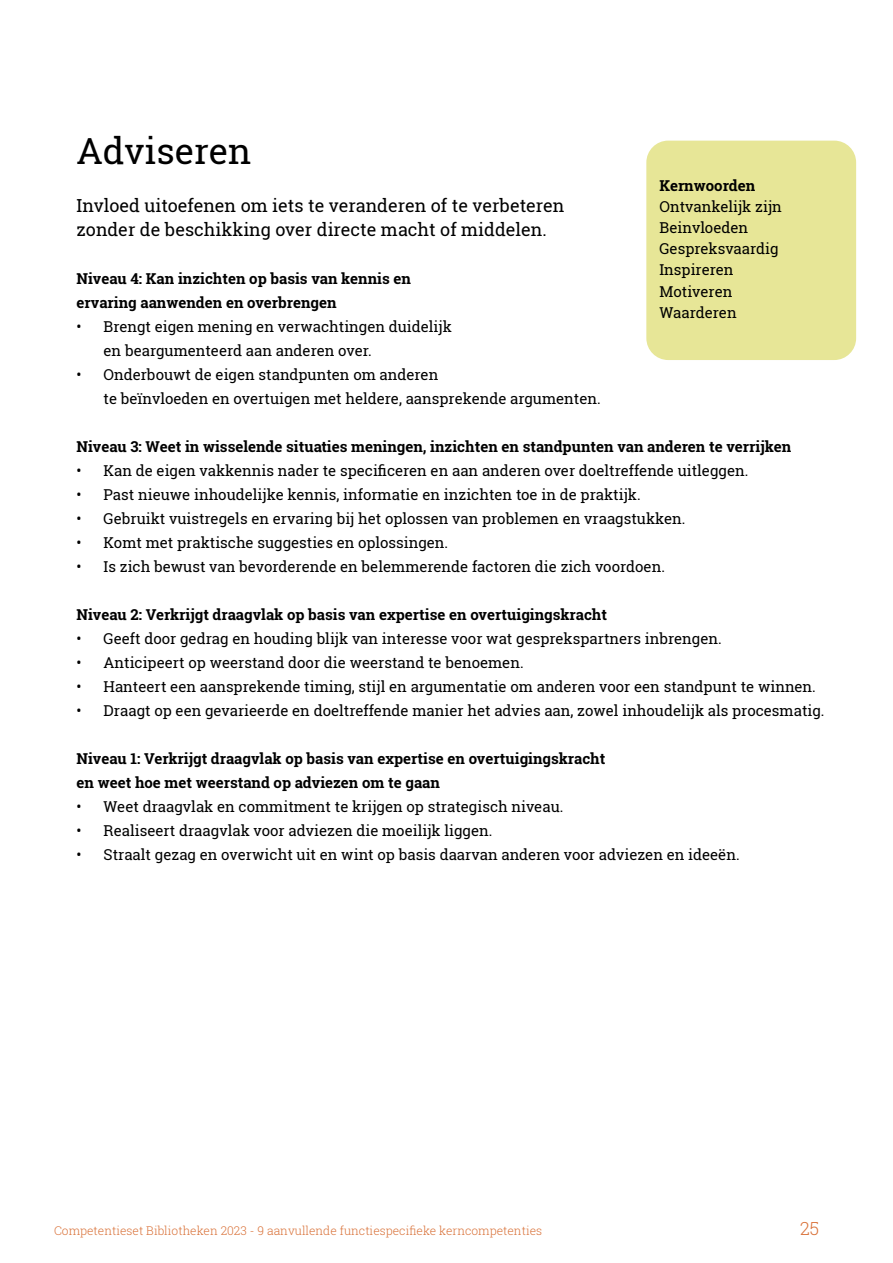
<style>
.page{position:relative;width:893px;height:1263px;background:#fff}
.page>*{position:absolute;margin:0;border:0;box-sizing:border-box;transform-origin:0 0}
.t1{font:36px "Roboto Slab";color:#000}
.t2{font:18px/24px "Roboto Slab";color:#000}
.t3{font:300 18px "Roboto Slab";color:#d97138}
.t4{font:15px/24px "Roboto Slab";color:#000}
.kopje{font:700 15px/24px "Roboto Slab";color:#000}
.t5{font:300 12px "Roboto Slab";color:#d97138}
</style>
<div class="page">
<div style="left:646px;top:141px;width:210px;height:219px;background:#e7e697;border-radius:22px"></div>
<p class="t1" style="left:77px;top:126px;width:176px">Adviseren</p>
<p class="t2" style="left:77px;top:193px;width:489px">Invloed uitoefenen om iets te veranderen of te verbeteren zonder de beschikking over directe macht of middelen.</p>
<p class="kopje" style="left:77px;top:266px;width:336px">Niveau 4: Kan inzichten op basis van kennis en ervaring aanwenden en overbrengen</p>
<p class="t4" style="left:104px;top:314px;width:350px;text-indent:-27px">• Brengt eigen mening en verwachtingen duidelijk en beargumenteerd aan anderen over.</p>
<p class="t4" style="left:104px;top:362px;width:497px;text-indent:-27px">• Onderbouwt de eigen standpunten om anderen<br>te beïnvloeden en overtuigen met heldere, aansprekende argumenten.</p>
<p class="kopje" style="left:77px;top:434px;width:716px">Niveau 3: Weet in wisselende situaties meningen, inzichten en standpunten van anderen te verrijken</p>
<p class="t4" style="left:77px;top:458px;width:673px">• Kan de eigen vakkennis nader te specificeren en aan anderen over doeltreffende uitleggen.</p>
<p class="t4" style="left:77px;top:482px;width:563px">• Past nieuwe inhoudelijke kennis, informatie en inzichten toe in de praktijk.</p>
<p class="t4" style="left:77px;top:506px;width:608px">• Gebruikt vuistregels en ervaring bij het oplossen van problemen en vraagstukken.</p>
<p class="t4" style="left:77px;top:530px;width:371px">• Komt met praktische suggesties en oplossingen.</p>
<p class="t4" style="left:77px;top:554px;width:588px">• Is zich bewust van bevorderende en belemmerende factoren die zich voordoen.</p>
<p class="kopje" style="left:77px;top:602px;width:532px">Niveau 2: Verkrijgt draagvlak op basis van expertise en overtuigingskracht</p>
<p class="t4" style="left:77px;top:626px;width:644px">• Geeft door gedrag en houding blijk van interesse voor wat gesprekspartners inbrengen.</p>
<p class="t4" style="left:77px;top:650px;width:446px">• Anticipeert op weerstand door die weerstand te benoemen.</p>
<p class="t4" style="left:77px;top:674px;width:739px">• Hanteert een aansprekende timing, stijl en argumentatie om anderen voor een standpunt te winnen.</p>
<p class="t4" style="left:77px;top:698px;width:747px">• Draagt op een gevarieerde en doeltreffende manier het advies aan, zowel inhoudelijk als procesmatig.</p>
<p class="kopje" style="left:77px;top:746px;width:530px">Niveau 1: Verkrijgt draagvlak op basis van expertise en overtuigingskracht en weet hoe met weerstand op adviezen om te gaan</p>
<p class="t4" style="left:77px;top:794px;width:486px">• Weet draagvlak en commitment te krijgen op strategisch niveau.</p>
<p class="t4" style="left:77px;top:818px;width:415px">• Realiseert draagvlak voor adviezen die moeilijk liggen.</p>
<p class="t4" style="left:77px;top:842px;width:662px">• Straalt gezag en overwicht uit en wint op basis daarvan anderen voor adviezen en ideeën.</p>
<p class="kopje" style="left:659px;top:173px;width:97px">Kernwoorden</p>
<p class="t4" style="left:659px;top:194px;width:124px">Ontvankelijk zijn</p>
<p class="t4" style="left:659px;top:215px;width:90px">Beinvloeden</p>
<p class="t4" style="left:659px;top:237px;width:121px">Gespreksvaardig</p>
<p class="t4" style="left:659px;top:258px;width:76px">Inspireren</p>
<p class="t4" style="left:659px;top:279px;width:74px">Motiveren</p>
<p class="t4" style="left:659px;top:300px;width:79px">Waarderen</p>
<p class="t5" style="left:54px;top:1222px;width:490px">Competentieset Bibliotheken 2023 - 9 aanvullende functiespecifieke kerncompetenties</p>
<p class="t3" style="left:800px;top:1216px;width:21px">25</p>
</div>
